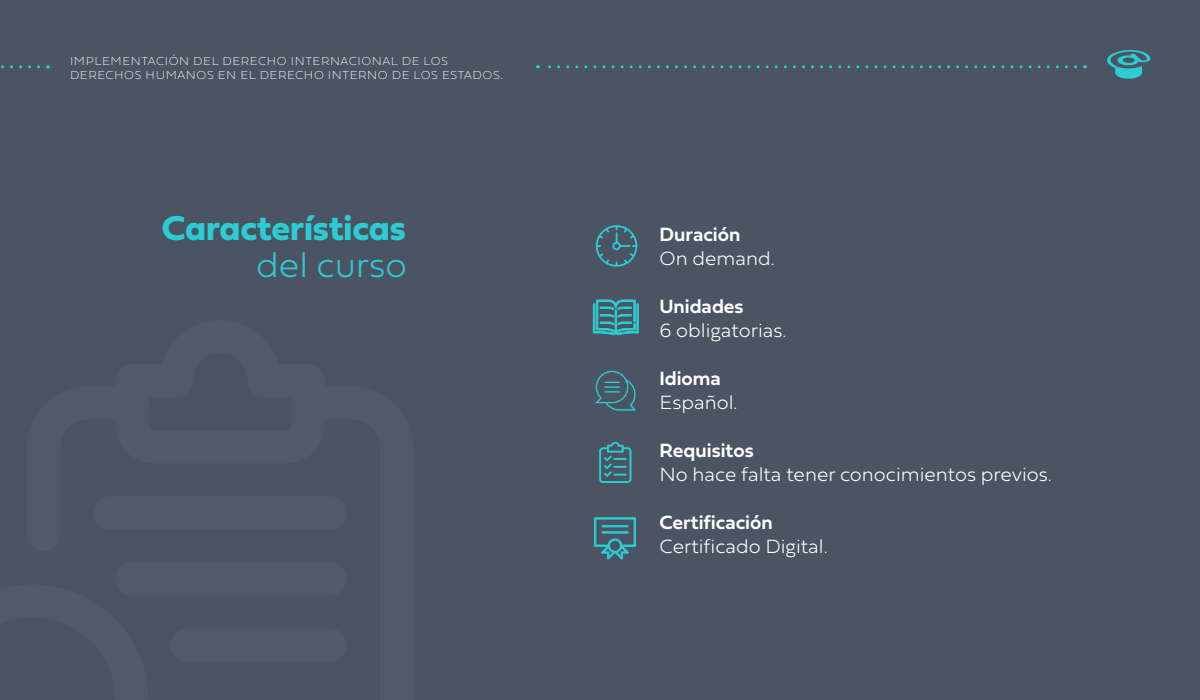
<style>
.page{position:relative;width:1200px;height:700px;background:#4b5463}
.page>*{position:absolute;margin:0;border:0;box-sizing:border-box;transform-origin:0 0}
.t1{font:700 36px "Fieldwork 16 Geo";color:#2cccd3}
.t2{font:100 36px "Fieldwork 4 Geo";color:#2cccd3}
.t3{font:100 20px "Fieldwork 5 Hum";color:#fff}
.t4{font:600 20px "Fieldwork 14 Hum";color:#fff}
.t5{font:12px/14.4px "Fieldwork 2 Hum Hair";letter-spacing:.05em;color:#fff}
</style>
<div class="page">
<div style="left:99px;top:502px;width:242px;height:22px;background:#525a69;border-radius:11px"></div>
<div style="left:93px;top:496px;width:254px;height:33px;border:11px solid #fff;border-radius:11px"></div>
<div style="left:121px;top:568px;width:220px;height:22px;background:#525a69;border-radius:11px"></div>
<div style="left:115px;top:562px;width:232px;height:34px;border:11px solid #fff;border-radius:11px"></div>
<div style="left:176px;top:634px;width:165px;height:22px;background:#525a69;border-radius:11px"></div>
<div style="left:171px;top:629px;width:176px;height:33px;border:11px solid #fff;border-radius:11px"></div>
<svg style="left:93px;top:496px;width:226px;height:33px"></svg>
<svg style="left:599px;top:442px;width:32px;height:41px"></svg>
<svg style="left:594px;top:517px;width:42px;height:43px"></svg>
<div style="left:602px;top:531px;width:26px;height:2px;border:1px solid #2cccd3"></div>
<svg style="left:595px;top:370px;width:41px;height:41px"></svg>
<svg style="left:595px;top:225px;width:43px;height:42px"></svg>
<svg style="left:593px;top:300px;width:46px;height:35px"></svg>
<svg style="left:1107px;top:50px;width:44px;height:29px"></svg>
<svg style="left:1px;top:65px;width:38px;height:3px"></svg>
<svg style="left:538px;top:65px;width:538px;height:3px"></svg>
<p class="t5" style="left:70px;top:53px;width:434px">IMPLEMENTACIÓN DEL DERECHO INTERNACIONAL DE LOS<br>DERECHOS HUMANOS EN EL DERECHO INTERNO DE LOS ESTADOS.</p>
<h1 class="t1" style="left:162px;top:199px;width:246px">Características</h1>
<h1 class="t2" style="left:256px;top:236px;width:152px">del curso</h1>
<h2 class="t4" style="left:660px;top:219px;width:82px">Duración</h2>
<h2 class="t3" style="left:660px;top:243px;width:117px">On demand.</h2>
<h2 class="t4" style="left:660px;top:291px;width:86px">Unidades</h2>
<h2 class="t3" style="left:660px;top:315px;width:129px">6 obligatorias.</h2>
<h2 class="t4" style="left:660px;top:363px;width:63px">Idioma</h2>
<h2 class="t3" style="left:660px;top:387px;width:80px">Español.</h2>
<h2 class="t4" style="left:660px;top:435px;width:96px">Requisitos</h2>
<h2 class="t3" style="left:660px;top:459px;width:394px">No hace falta tener conocimientos previos.</h2>
<h2 class="t4" style="left:660px;top:507px;width:115px">Certificación</h2>
<h2 class="t3" style="left:660px;top:531px;width:170px">Certificado Digital.</h2>
</div>
